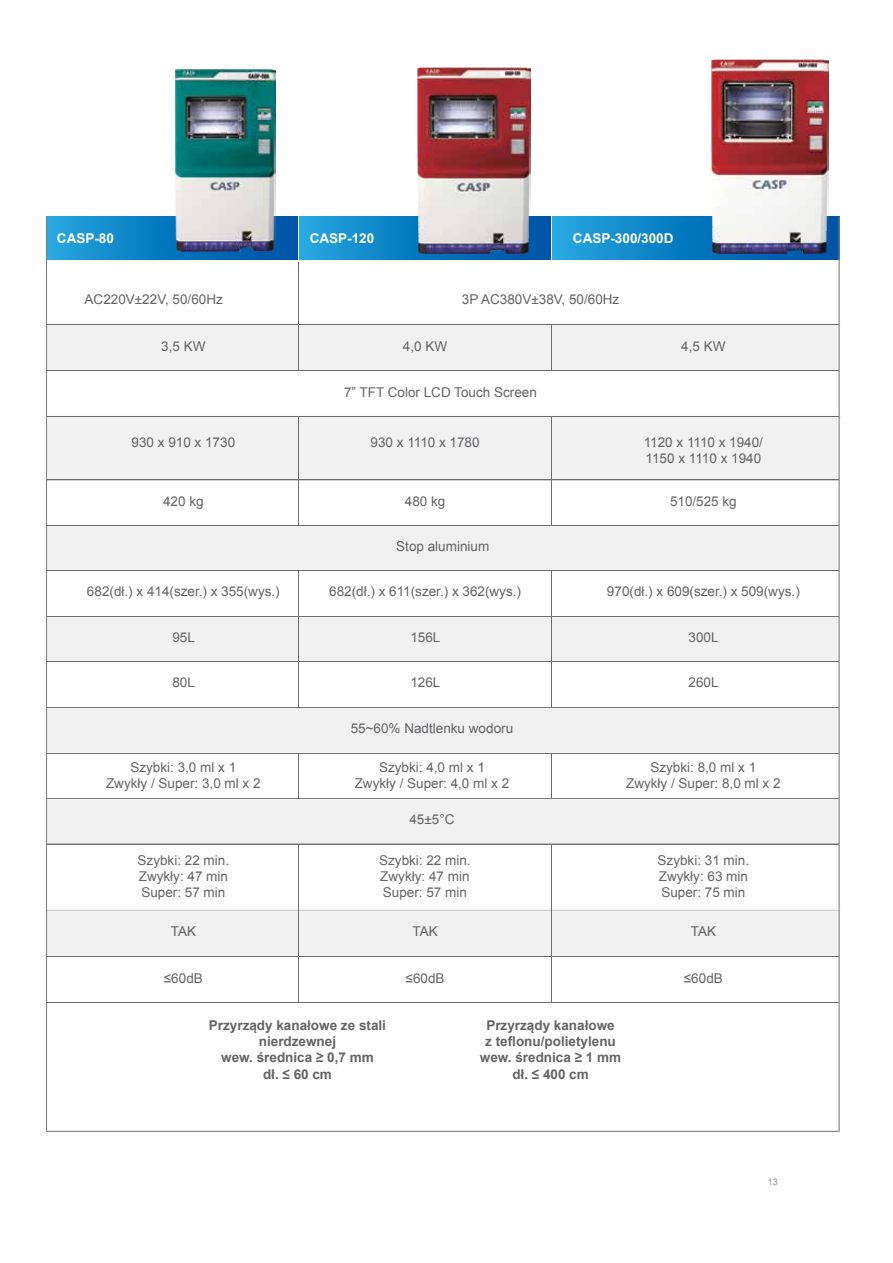
<style>
.page{position:relative;width:893px;height:1263px;background:#fff}
.page>*{position:absolute;margin:0;border:0;box-sizing:border-box;transform-origin:0 0}
.t1{font:13.5px/16.2px "Arial";color:#636466;text-align:justify}
.t2{font:700 13.5px/16.2px "Arial";color:#636466;text-align:center}
.t3{font:700 13.5px "Arial";color:#fff}
.t4{font:9px "Arial";color:#8d9090}
</style>
<div class="page">
<div style="left:300px;top:216px;width:251px;height:44px;background:linear-gradient(to right,#1ea3dd,#004da1)"></div>
<div style="left:46px;top:216px;width:251px;height:44px;background:linear-gradient(to right,#1ea4dd,#004ea1)"></div>
<div style="left:553px;top:216px;width:286px;height:44px;background:linear-gradient(to right,#1ea3dd,#004ea1)"></div>
<div style="left:46px;top:417px;width:793px;height:63px;background:#f1f1f2"></div>
<div style="left:46px;top:325px;width:793px;height:45px;background:#f1f1f2"></div>
<hr style="left:46px;top:324px;width:793px;height:1px;background:#6a6c6e">
<hr style="left:46px;top:370px;width:793px;height:1px;background:#6a6c6e">
<hr style="left:46px;top:416px;width:793px;height:1px;background:#6a6c6e">
<hr style="left:46px;top:480px;width:793px;height:1px;background:#6a6c6e">
<hr style="left:47px;top:616px;width:792px;height:1px;background:#6d6f71">
<hr style="left:47px;top:707px;width:792px;height:1px;background:#6d6f71">
<hr style="left:47px;top:753px;width:792px;height:1px;background:#6d6f71">
<hr style="left:47px;top:798px;width:792px;height:1px;background:#6d6f71">
<hr style="left:47px;top:844px;width:792px;height:1px;background:#6d6f71">
<div style="left:47px;top:526px;width:792px;height:45px;background:#f1f1f2"></div>
<hr style="left:46px;top:525px;width:793px;height:1px;background:#6a6c6e">
<hr style="left:46px;top:571px;width:793px;height:1px;background:#6a6c6e">
<div style="left:47px;top:617px;width:792px;height:45px;background:#f1f1f2"></div>
<hr style="left:47px;top:662px;width:792px;height:1px;background:#6a6c6e">
<div style="left:47px;top:708px;width:792px;height:45px;background:#f1f1f2"></div>
<div style="left:47px;top:799px;width:792px;height:45px;background:#f1f1f2"></div>
<div style="left:47px;top:910px;width:792px;height:46px;background:#f1f1f2"></div>
<hr style="left:47px;top:910px;width:792px;height:1px;background:#6d6f71">
<hr style="left:47px;top:957px;width:792px;height:1px;background:#6a6c6e">
<hr style="left:47px;top:956px;width:792px;height:1px;background:#6a6c6e">
<hr style="left:47px;top:1002px;width:792px;height:1px;background:#6a6c6e">
<hr style="left:298px;top:262px;width:1px;height:108px;background:#6d6e71">
<hr style="left:551px;top:325px;width:1px;height:45px;background:#6d6e71">
<hr style="left:298px;top:416px;width:1px;height:109px;background:#6d6e71">
<hr style="left:551px;top:416px;width:1px;height:109px;background:#6d6e71">
<hr style="left:298px;top:571px;width:1px;height:136px;background:#6d6e71">
<hr style="left:551px;top:571px;width:1px;height:136px;background:#6d6e71">
<hr style="left:298px;top:754px;width:1px;height:45px;background:#6d6e71">
<hr style="left:298px;top:844px;width:1px;height:159px;background:#6d6e71">
<hr style="left:551px;top:754px;width:1px;height:45px;background:#6d6e71">
<hr style="left:551px;top:845px;width:1px;height:158px;background:#6d6e71">
<hr style="left:46px;top:216px;width:1px;height:915px;background:#808285">
<hr style="left:839px;top:216px;width:1px;height:915px;background:#808285">
<img style="left:711px;top:59px;width:118px;height:194px">
<img style="left:417px;top:68px;width:114px;height:185px">
<hr style="left:46px;top:1131px;width:793px;height:1px;background:#808285">
<img style="left:176px;top:70px;width:99px;height:182px">
<p class="t3" style="left:57px;top:229px;width:59px">CASP-80</p>
<p class="t3" style="left:310px;top:229px;width:66px">CASP-120</p>
<p class="t3" style="left:573px;top:229px;width:102px">CASP-300/300D</p>
<p class="t1" style="left:462px;top:291px;width:159px">3P AC380V±38V, 50/60Hz</p>
<p class="t1" style="left:85px;top:291px;width:140px">AC220V±22V, 50/60Hz</p>
<p class="t1" style="left:161px;top:338px;width:46px">3,5 KW</p>
<p class="t1" style="left:403px;top:338px;width:46px">4,0 KW</p>
<p class="t1" style="left:681px;top:338px;width:46px">4,5 KW</p>
<p class="t1" style="left:344px;top:384px;width:194px">7” TFT Color LCD Touch Screen</p>
<p class="t1" style="left:132px;top:435px;width:105px">930 x 910 x 1730</p>
<p class="t1" style="left:371px;top:435px;width:111px">930 x 1110 x 1780</p>
<p class="t1" style="left:644px;top:435px;width:121px">1120 x 1110 x 1940/<br>1150 x 1110 x 1940</p>
<p class="t1" style="left:163px;top:493px;width:42px">420 kg</p>
<p class="t1" style="left:405px;top:493px;width:42px">480 kg</p>
<p class="t1" style="left:670px;top:493px;width:68px">510/525 kg</p>
<p class="t1" style="left:396px;top:538px;width:95px">Stop aluminium</p>
<p class="t1" style="left:87px;top:584px;width:194px">682(dł.) x 414(szer.) x 355(wys.)</p>
<p class="t1" style="left:329px;top:584px;width:193px">682(dł.) x 611(szer.) x 362(wys.)</p>
<p class="t1" style="left:607px;top:584px;width:194px">970(dł.) x 609(szer.) x 509(wys.)</p>
<p class="t1" style="left:172px;top:629px;width:24px">95L</p>
<p class="t1" style="left:410px;top:629px;width:32px">156L</p>
<p class="t1" style="left:689px;top:629px;width:32px">300L</p>
<p class="t1" style="left:172px;top:675px;width:24px">80L</p>
<p class="t1" style="left:410px;top:675px;width:32px">126L</p>
<p class="t1" style="left:689px;top:675px;width:32px">260L</p>
<p class="t1" style="left:351px;top:720px;width:164px">55~60% Nadtlenku wodoru</p>
<p class="t1" style="left:106px;top:759px;width:156px;text-align:center">Szybki: 3,0 ml x 1<br>Zwykły / Super: 3,0 ml x 2</p>
<p class="t1" style="left:355px;top:759px;width:156px;text-align:center">Szybki: 4,0 ml x 1<br>Zwykły / Super: 4,0 ml x 2</p>
<p class="t1" style="left:626px;top:759px;width:156px;text-align:center">Szybki: 8,0 ml x 1<br>Zwykły / Super: 8,0 ml x 2</p>
<p class="t1" style="left:409px;top:811px;width:47px">45±5°C</p>
<p class="t1" style="left:138px;top:852px;width:93px">Szybki: 22 min.<br>Zwykły: 47 min Super: 57 min</p>
<p class="t1" style="left:379px;top:852px;width:93px">Szybki: 22 min.<br>Zwykły: 47 min Super: 57 min</p>
<p class="t1" style="left:658px;top:852px;width:93px">Szybki: 31 min.<br>Zwykły: 63 min Super: 75 min</p>
<p class="t1" style="left:171px;top:923px;width:27px">TAK</p>
<p class="t1" style="left:412px;top:923px;width:27px">TAK</p>
<p class="t1" style="left:691px;top:923px;width:27px">TAK</p>
<p class="t1" style="left:164px;top:970px;width:40px">≤60dB</p>
<p class="t1" style="left:406px;top:970px;width:40px">≤60dB</p>
<p class="t1" style="left:684px;top:970px;width:40px">≤60dB</p>
<p class="t2" style="left:209px;top:1017px;width:179px">Przyrządy kanałowe ze stali nierdzewnej<br>wew. średnica ≥ 0,7 mm<br>dł. ≤ 60 cm</p>
<p class="t2" style="left:480px;top:1017px;width:143px">Przyrządy kanałowe<br>z teflonu/polietylenu wew. średnica ≥ 1 mm dł. ≤ 400 cm</p>
<p class="t4" style="left:768px;top:1176px;width:12px">13</p>
</div>
